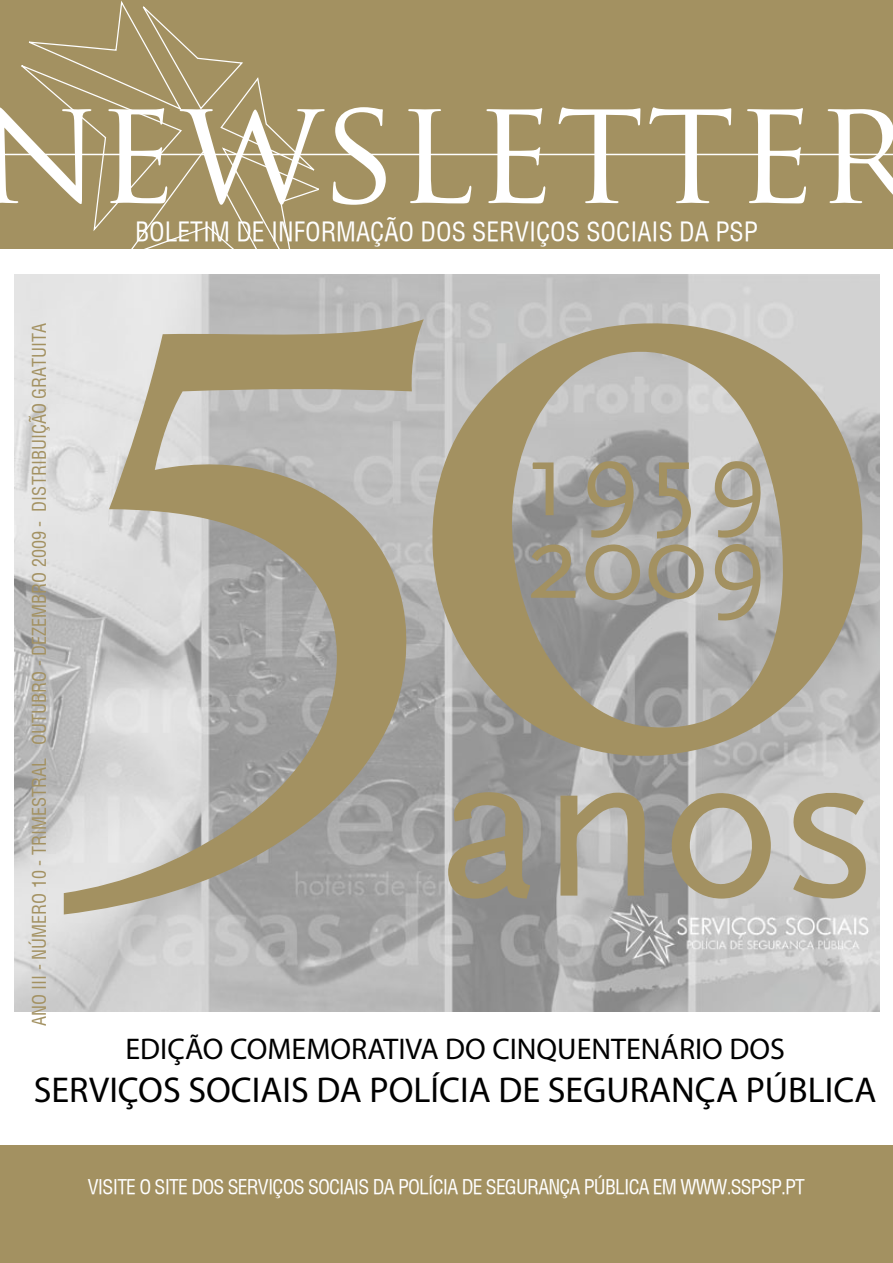
<style>
.page{position:relative;width:893px;height:1263px;background:#fff}
.page>*{position:absolute;margin:0;border:0;box-sizing:border-box;transform-origin:0 0}
.t1{font:146.25px "Trajan Pro";color:#fff}
.t2{font:36px "Myriad Pro";color:#000}
.t3{font:30px "Myriad Pro";color:#000}
.t4{font:25.5px "Helvetica Condensed";color:#fff}
.t5{font:19.5px "Helvetica Condensed";letter-spacing:-.04em;color:#fff}
.t6{font:18px "Helvetica Condensed";color:#a39161}
</style>
<div class="page">
<div style="left:0;top:0;width:893px;height:248px;background:#a39161"></div>
<svg style="left:19px;top:0;width:300px;height:275px"></svg>
<hr style="left:0;top:154px;width:893px;height:1px;background:#fff">
<div style="left:0;top:1146px;width:893px;height:117px;background:#a39161"></div>
<img style="left:15px;top:275px;width:864px;height:736px">
<svg style="left:64px;top:319px;width:360px;height:595px;background:#b7b2a5"></svg>
<svg style="left:429px;top:320px;width:433px;height:440px;background:#ada590"></svg>
<svg style="left:530px;top:456px;width:236px;height:167px;background:#a9a59a"></svg>
<svg style="left:446px;top:785px;width:84px;height:114px;background:#a09882"></svg>
<svg style="left:560px;top:792px;width:87px;height:103px;background:#b0a892"></svg>
<svg style="left:669px;top:792px;width:102px;height:107px;background:#b3ac98"></svg>
<svg style="left:791px;top:789px;width:77px;height:116px;background:#beb7a4"></svg>
<h1 class="t1" style="left:-22px;top:57px;width:938px">NEWSLETTER</h1>
<h3 class="t4" style="left:135px;top:216px;width:624px">BOLETIM DE INFORMAÇÃO DOS SERVIÇOS SOCIAIS DA PSP</h3>
<p class="t6" style="left:28px;top:1026px;width:705px;rotate:-90deg">ANO III - NÚMERO 10 - TRIMESTRAL OUTUBRO - DEZEMBRO 2009 - DISTRIBUIÇÃO GRATUITA</p>
<h3 class="t3" style="left:125px;top:1030px;width:661px">EDIÇÃO COMEMORATIVA DO CINQUENTENÁRIO DOS</h3>
<h2 class="t2" style="left:34px;top:1068px;width:844px">SERVIÇOS SOCIAIS DA POLÍCIA DE SEGURANÇA PÚBLICA</h2>
<p class="t5" style="left:88px;top:1175px;width:719px">VISITE O SITE DOS SERVIÇOS SOCIAIS DA POLÍCIA DE SEGURANÇA PÚBLICA EM WWW.SSPSP.PT</p>
</div>
